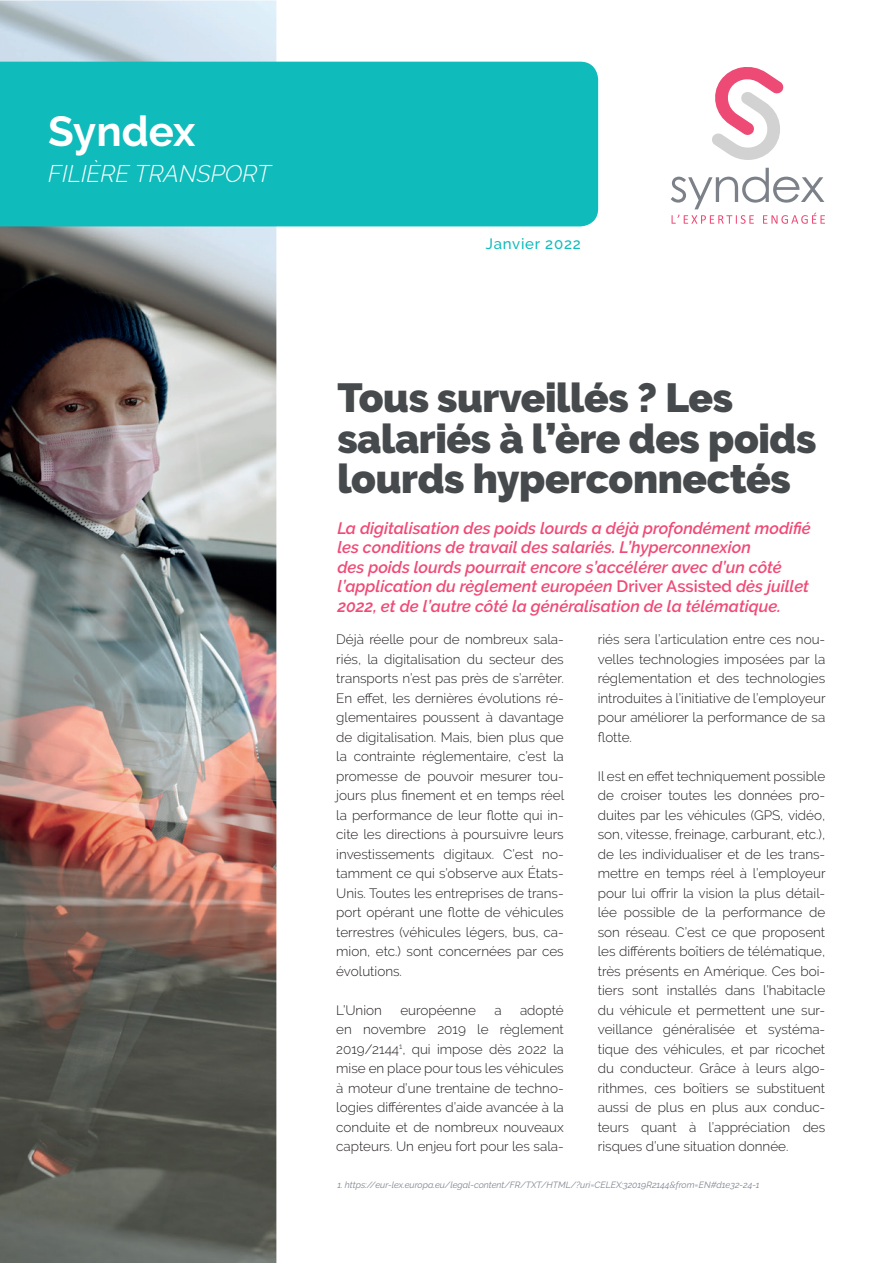
<style>
.page{position:relative;width:893px;height:1263px;background:#fff}
.page>*{position:absolute;margin:0;border:0;box-sizing:border-box;transform-origin:0 0}
.t1{font:700 42px "Raleway";color:#fff}
.Rubrique{font:900 40.5px/40.5px "Raleway";letter-spacing:-.01em;color:#464a4c}
.t2{font:italic 300 24px "Raleway";color:#fff}
.Rubrique-2{font:italic 600 16.5px/19.5px "Raleway";color:#f04a75}
.t3{font:500 15px "Raleway";letter-spacing:.05em;color:#0fbbbb}
.Texte_courant{font:300 13.5px/19.5px "Raleway";color:#231f20;text-align:justify}
.t4{font:italic 9px "Raleway";color:#7f8490}
.s1{font-style:normal}
</style>
<div class="page">
<img style="left:0;top:0;width:276px;height:1263px">
<div style="left:0;top:62px;width:598px;height:164px;background:#0fbbbb"></div>
<svg style="left:712px;top:67px;width:72px;height:93px"></svg>
<svg style="left:671px;top:168px;width:154px;height:56px"></svg>
<p class="t1" style="left:48px;top:107px;width:149px">Syndex</p>
<p class="t2" style="left:48px;top:159px;width:224px">FILIÈRE TRANSPORT</p>
<p class="t3" style="left:486px;top:235px;width:96px">Janvier 2022</p>
<p class="Rubrique" style="left:337px;top:378px;width:481px">Tous surveillés ? Les salariés à l’ère des poids lourds hyperconnectés</p>
<p class="Rubrique-2" style="left:337px;top:518px;width:475px">La digitalisation des poids lourds a déjà profondément modifié les conditions de travail des salariés. L’hyperconnexion<br>des poids lourds pourrait encore s’accélérer avec d’un côté l’application du règlement européen <span class="s1">Driver Assisted</span> dès juillet 2022, et de l’autre côté la généralisation de la télématique.</p>
<p class="Texte_courant" style="left:336px;top:630px;width:229px">Déjà réelle pour de nombreux sala&shy;riés, la digitalisation du secteur des transports n’est pas près de s’arrêter.<br>En effet, les dernières évolutions ré&shy;glementaires poussent à davantage de digitalisation. Mais, bien plus que la contrainte réglementaire, c’est la promesse de pouvoir mesurer tou&shy;jours plus finement et en temps réel la performance de leur flotte qui in&shy;cite les directions à poursuivre leurs investissements digitaux. C’est no&shy;tamment ce qui s’observe aux États-Unis. Toutes les entreprises de trans&shy;port opérant une flotte de véhicules terrestres (véhicules légers, bus, ca&shy;mion, etc.) sont concernées par ces évolutions.</p>
<p class="Texte_courant" style="left:336px;top:1000px;width:47px">L’Union</p>
<p class="Texte_courant" style="left:400px;top:1000px;width:77px">européenne</p>
<p class="Texte_courant" style="left:494px;top:1000px;width:9px">a</p>
<p class="Texte_courant" style="left:598px;top:630px;width:229px">riés sera l’articulation entre ces nou&shy;velles technologies imposées par la réglementation et des technologies introduites à l’initiative de l’employeur pour améliorer la performance de sa flotte.</p>
<p class="Texte_courant" style="left:598px;top:766px;width:229px">Il est en effet techniquement possible de croiser toutes les données pro&shy;duites par les véhicules (GPS, vidéo, son, vitesse, freinage, carburant, etc.), de les individualiser et de les trans&shy;mettre en temps réel à l’employeur pour lui offrir la vision la plus détail&shy;lée possible de la performance de son réseau. C’est ce que proposent les différents boîtiers de télématique, très présents en Amérique. Ces boi&shy;tiers sont installés dans l’habitacle du véhicule et permettent une sur&shy;veillance généralisée et systéma&shy;tique des véhicules, et par ricochet du conducteur. Grâce à leurs algo&shy;rithmes, ces boîtiers se substituent aussi de plus en plus aux conduc&shy;teurs quant à l’appréciation des risques d’une situation donnée.</p>
<p class="t4" style="left:337px;top:1179px;width:424px">1. https://eur-lex.europa.eu/legal-content/FR/TXT/HTML/?uri=CELEX:32019R2144&amp;from=EN#d1e32-24-1</p>
<p class="Texte_courant" style="left:336px;top:1000px;width:229px;text-indent:184px">adopté en novembre 2019 le règlement 2019/2144<sup>1</sup>, qui impose dès 2022 la mise en place pour tous les véhicules à moteur d’une trentaine de techno&shy;logies différentes d’aide avancée à la conduite et de nombreux nouveaux capteurs. Un enjeu fort pour les sala-</p>
</div>
